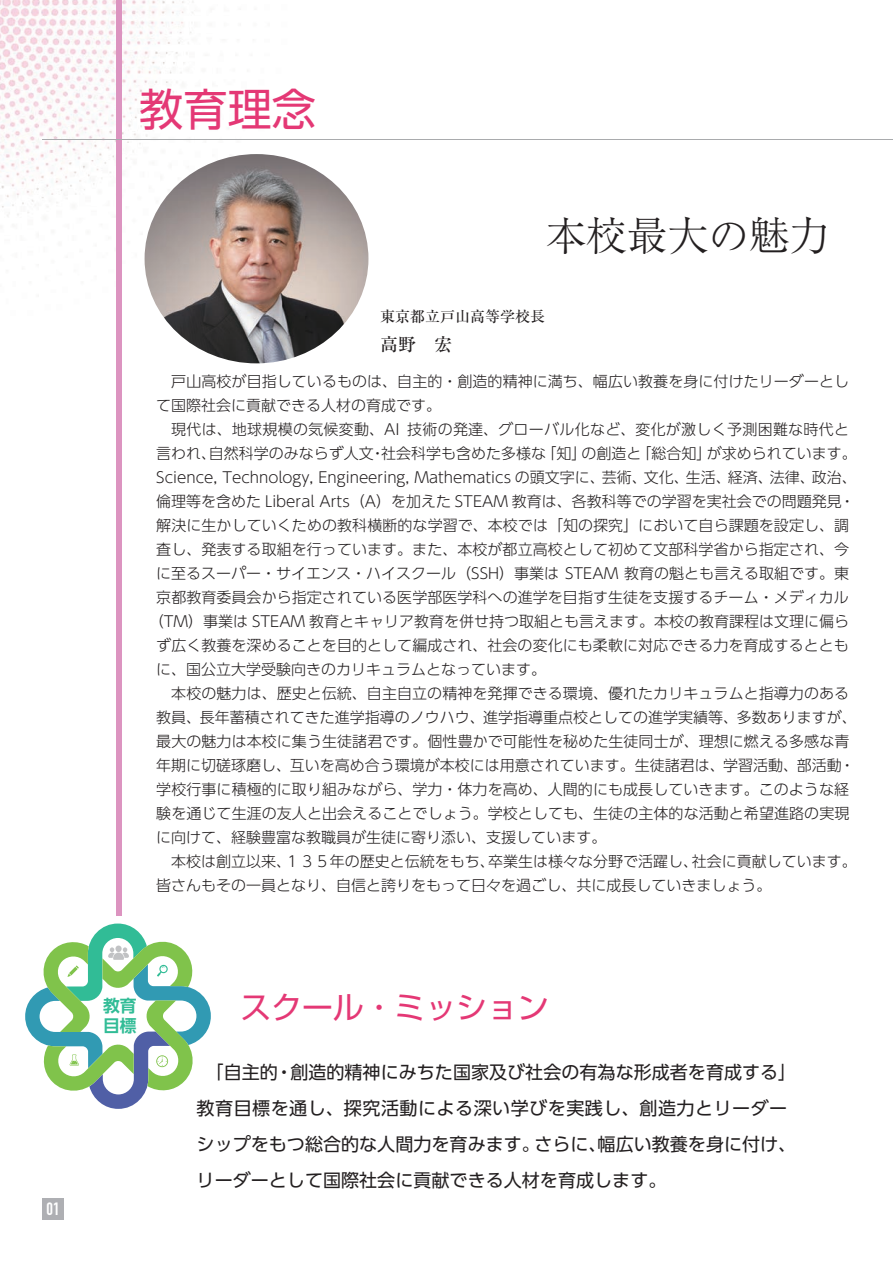
<style>
.page{position:relative;width:893px;height:1263px;background:#fff}
.page>*{position:absolute;margin:0;border:0;box-sizing:border-box;transform-origin:0 0}
.t1{font:44.25px "Shin Go Pro";color:#e43875}
.t2{font:300 40.8px "Ryumin Pro";color:#231f20}
.t3{font:30.9px "Shin Go Pro";color:#e43875}
.t4{font:18px/36px "UD Shin Go Pro";color:#231f20}
.t5{font:500 18px "Ryumin Pro";color:#231f20}
.t6{font:700 17.55px "DIN Condensed";color:#fff}
.t7{font:700 16.8px/20.1px "UD Shin Go Pro De";color:#31bc96}
.t8{font:300 15px "UD Shin Go Pro";color:#231f20}
.t9{font:300 15px "UD Shin Go Pro";letter-spacing:.02em;color:#231f20}
.t10{font:500 15px "Ryumin Pro";color:#231f20}
</style>
<div class="page">
<svg style="left:0;top:0;width:369px;height:1220px"></svg>
<div style="left:116px;top:0;width:6px;height:916px;background:#dc94c0"></div>
<hr style="left:42px;top:139px;width:851px;height:1px;background:#a9abad">
<div style="left:43px;top:1198px;width:21px;height:22px;background:#aeafb3"></div>
<svg style="left:25px;top:923px;width:186px;height:186px"></svg>
<img style="left:145px;top:154px;width:223px;height:209px">
<p class="t6" style="left:47px;top:1197px;width:15px">01</p>
<h1 class="t1" style="left:139px;top:73px;width:179px">教育理念</h1>
<h2 class="t2" style="left:545px;top:203px;width:287px">本校最大の魅力</h2>
<p class="t10" style="left:380px;top:304px;width:166px">東京都立戸山高等学校長</p>
<p class="t5" style="left:380px;top:330px;width:73px">高野　宏</p>
<p class="t8" style="left:156px;top:370px;width:694px">　戸山高校が目指しているものは、自主的・創造的精神に満ち、幅広い教養を身に付けたリーダーとし</p>
<p class="t8" style="left:156px;top:394px;width:287px">て国際社会に貢献できる人材の育成です。</p>
<p class="t9" style="left:156px;top:418px;width:694px">　現代は、地球規模の気候変動、AI 技術の発達、グローバル化など、変化が激しく予測困難な時代と</p>
<p class="t8" style="left:156px;top:442px;width:702px">言われ、自然科学のみならず人文・社会科学も含めた多様な「知」の創造と「総合知」が求められています。</p>
<p class="t8" style="left:156px;top:466px;width:702px">Science, Technology, Engineering, Mathematics の頭文字に、芸術、文化、生活、経済、法律、政治、</p>
<p class="t8" style="left:156px;top:490px;width:700px">倫理等を含めた Liberal Arts（A）を加えた STEAM 教育は、各教科等での学習を実社会での問題発見・</p>
<p class="t8" style="left:156px;top:514px;width:694px">解決に生かしていくための教科横断的な学習で、本校では「知の探究」において自ら課題を設定し、調</p>
<p class="t8" style="left:156px;top:538px;width:694px">査し、発表する取組を行っています。また、本校が都立高校として初めて文部科学省から指定され、今</p>
<p class="t8" style="left:156px;top:562px;width:694px">に至るスーパー・サイエンス・ハイスクール（SSH）事業は STEAM 教育の魁とも言える取組です。東</p>
<p class="t8" style="left:156px;top:586px;width:694px">京都教育委員会から指定されている医学部医学科への進学を目指す生徒を支援するチーム・メディカル</p>
<p class="t8" style="left:149px;top:610px;width:702px">（TM）事業は STEAM 教育とキャリア教育を併せ持つ取組とも言えます。本校の教育課程は文理に偏ら</p>
<p class="t8" style="left:156px;top:634px;width:694px">ず広く教養を深めることを目的として編成され、社会の変化にも柔軟に対応できる力を育成するととも</p>
<p class="t8" style="left:156px;top:658px;width:392px">に、国公立大学受験向きのカリキュラムとなっています。</p>
<p class="t8" style="left:156px;top:682px;width:694px">　本校の魅力は、歴史と伝統、自主自立の精神を発揮できる環境、優れたカリキュラムと指導力のある</p>
<p class="t8" style="left:156px;top:706px;width:702px">教員、長年蓄積されてきた進学指導のノウハウ、進学指導重点校としての進学実績等、多数ありますが、</p>
<p class="t8" style="left:156px;top:730px;width:695px">最大の魅力は本校に集う生徒諸君です。個性豊かで可能性を秘めた生徒同士が、理想に燃える多感な青</p>
<p class="t8" style="left:156px;top:754px;width:700px">年期に切磋琢磨し、互いを高め合う環境が本校には用意されています。生徒諸君は、学習活動、部活動・</p>
<p class="t8" style="left:156px;top:778px;width:694px">学校行事に積極的に取り組みながら、学力・体力を高め、人間的にも成長していきます。このような経</p>
<p class="t8" style="left:156px;top:802px;width:695px">験を通じて生涯の友人と出会えることでしょう。学校としても、生徒の主体的な活動と希望進路の実現</p>
<p class="t8" style="left:156px;top:826px;width:452px">に向けて、経験豊富な教職員が生徒に寄り添い、支援しています。</p>
<p class="t8" style="left:156px;top:850px;width:702px">　本校は創立以来、１３５年の歴史と伝統をもち、卒業生は様々な分野で活躍し、社会に貢献しています。</p>
<p class="t8" style="left:156px;top:874px;width:617px">皆さんもその一員となり、自信と誇りをもって日々を過ごし、共に成長していきましょう。</p>
<p class="t7" style="left:103px;top:995px;width:35px">教育目標</p>
<h3 class="t3" style="left:240px;top:982px;width:310px">スクール・ミッション</h3>
<p class="t4" style="left:197px;top:1053px;width:601px">　「自主的・創造的精神にみちた国家及び社会の有為な形成者を育成する」教育目標を通し、探究活動による深い学びを実践し、創造力とリーダーシップをもつ総合的な人間力を育みます。さらに、幅広い教養を身に付け、リーダーとして国際社会に貢献できる人材を育成します。</p>
</div>
